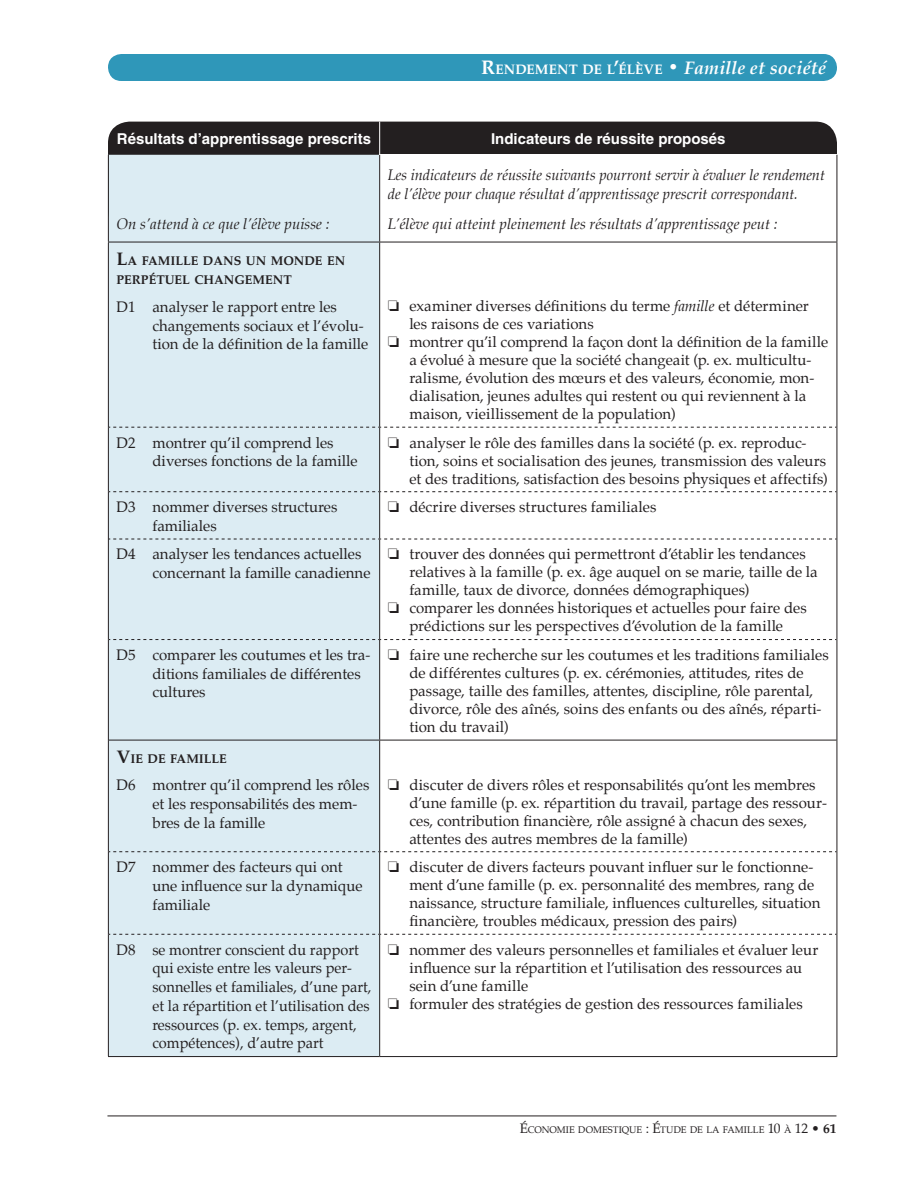
<style>
.page{position:relative;width:918px;height:1188px;background:#fff}
.page>*{position:absolute;margin:0;border:0;box-sizing:border-box;transform-origin:0 0}
.Body_Checkbox_bullet{font:15px/18px "Palatino";letter-spacing:.005em;color:#231f20}
.Bullet_RAP{font:15px/18.8px "Palatino";color:#231f20}
.Body_text{font:italic 15px/18.8px "Palatino";color:#231f20}
.AI_table_head{font:700 15px "Helvetica";color:#fff}
.Page_header{font:700 13.65px "Palatino";color:#fff}
.B_Head{font:700 12.6px/19.5px "Palatino";color:#231f20}
.t1{font:9.45px "Palatino";color:#231f20}
.s1{font-size:19.5px}
.s2{font-style:italic;font-size:18px}
.s3{font-size:18px}
.s4{font-style:italic}
.s5{font-size:13.5px}
.s6{font-weight:700;font-size:13.5px}
</style>
<div class="page">
<div style="left:108px;top:54px;width:729px;height:27px;background:#2f97b9;border-radius:14px"></div>
<hr style="left:107px;top:1116px;width:729px;height:1px;background:#231f20">
<div style="left:108px;top:122px;width:729px;height:110px;background:#231f20;border-radius:22px"></div>
<div style="left:109px;top:155px;width:270px;height:901px;background:#dcecf3"></div>
<div style="left:380px;top:155px;width:457px;height:87px;background:#fff"></div>
<hr style="left:108px;top:427px;width:1px;height:65px;background:#231f20">
<hr style="left:379px;top:428px;width:1px;height:63px;background:#231f20">
<hr style="left:837px;top:427px;width:1px;height:65px;background:#231f20">
<hr style="left:108px;top:492px;width:1px;height:47px;background:#231f20">
<hr style="left:379px;top:492px;width:1px;height:47px;background:#231f20">
<hr style="left:837px;top:492px;width:1px;height:47px;background:#231f20">
<hr style="left:108px;top:539px;width:1px;height:101px;background:#231f20">
<hr style="left:379px;top:539px;width:1px;height:100px;background:#231f20">
<hr style="left:837px;top:539px;width:1px;height:101px;background:#231f20">
<hr style="left:108px;top:640px;width:1px;height:100px;background:#231f20">
<hr style="left:379px;top:640px;width:1px;height:100px;background:#231f20">
<hr style="left:837px;top:640px;width:1px;height:100px;background:#231f20">
<hr style="left:108px;top:740px;width:1px;height:112px;background:#231f20">
<hr style="left:379px;top:740px;width:1px;height:111px;background:#231f20">
<hr style="left:837px;top:740px;width:1px;height:112px;background:#231f20">
<hr style="left:108px;top:852px;width:1px;height:82px;background:#231f20">
<hr style="left:379px;top:852px;width:1px;height:82px;background:#231f20">
<hr style="left:837px;top:852px;width:1px;height:82px;background:#231f20">
<hr style="left:108px;top:934px;width:1px;height:122px;background:#231f20">
<hr style="left:379px;top:935px;width:1px;height:121px;background:#231f20">
<hr style="left:837px;top:934px;width:1px;height:122px;background:#231f20">
<hr style="left:108px;top:242px;width:1px;height:185px;background:#231f20">
<hr style="left:379px;top:242px;width:1px;height:185px;background:#231f20">
<hr style="left:837px;top:242px;width:1px;height:185px;background:#231f20">
<svg style="left:109px;top:427px;width:728px;height:1px"></svg>
<svg style="left:109px;top:491px;width:728px;height:1px"></svg>
<svg style="left:109px;top:539px;width:728px;height:1px"></svg>
<svg style="left:109px;top:639px;width:728px;height:1px"></svg>
<hr style="left:109px;top:740px;width:271px;height:1px;background:#231f20">
<hr style="left:380px;top:740px;width:457px;height:1px;background:#231f20">
<svg style="left:109px;top:851px;width:728px;height:1px"></svg>
<svg style="left:109px;top:934px;width:728px;height:1px"></svg>
<hr style="left:108px;top:1056px;width:272px;height:1px;background:#231f20">
<hr style="left:380px;top:1056px;width:457px;height:1px;background:#231f20">
<hr style="left:108px;top:242px;width:272px;height:1px;background:#231f20">
<hr style="left:380px;top:242px;width:457px;height:1px;background:#231f20">
<hr style="left:108px;top:155px;width:1px;height:87px;background:#231f20">
<hr style="left:379px;top:155px;width:1px;height:87px;background:#231f20">
<hr style="left:837px;top:155px;width:1px;height:87px;background:#231f20">
<hr style="left:379px;top:122px;width:1px;height:33px;background:#fff">
<p class="Page_header" style="left:481px;top:61px;width:346px"><span class="s1">R</span>ENDEMENT DE L<span class="s1">’</span>ÉLÈVE <span class="s1">•</span> <span class="s2">Famille et société</span></p>
<p class="AI_table_head" style="left:117px;top:130px;width:256px">Résultats d’apprentissage prescrits</p>
<p class="AI_table_head" style="left:491px;top:130px;width:236px">Indicateurs de réussite proposés</p>
<p class="Body_text" style="left:116px;top:216px;width:215px">On s’attend à ce que l’élève puisse :</p>
<p class="Body_text" style="left:388px;top:167px;width:439px">Les indicateurs de réussite suivants pourront servir à évaluer le rendement de l’élève pour chaque résultat d’apprentissage prescrit correspondant.</p>
<p class="Body_text" style="left:388px;top:216px;width:391px">L’élève qui atteint pleinement les résultats d’apprentissage peut :</p>
<p class="B_Head" style="left:116px;top:252px;width:230px"><span class="s3">L</span>A FAMILLE DANS UN MONDE EN<br>PERPÉTUEL CHANGEMENT</p>
<p class="Bullet_RAP" style="left:152px;top:299px;width:217px;text-indent:-36px">D1 analyser le rapport entre les changements sociaux et l’évolu&shy;tion de la définition de la famille</p>
<p class="Body_Checkbox_bullet" style="left:409px;top:298px;width:401px;text-indent:-22px">❏ examiner diverses définitions du terme <span class="s4">famille</span> et déterminer les raisons de ces variations</p>
<p class="Body_Checkbox_bullet" style="left:409px;top:334px;width:420px;text-indent:-22px">❏ montrer qu’il comprend la façon dont la définition de la famille a évolué à mesure que la société changeait (p. ex. multicultu&shy;ralisme, évolution des mœurs et des valeurs, économie, mon&shy;dialisation, jeunes adultes qui restent ou qui reviennent à la maison, vieillissement de la population)</p>
<p class="Bullet_RAP" style="left:152px;top:434px;width:207px;text-indent:-36px">D2 montrer qu’il comprend les diverses fonctions de la famille</p>
<p class="Body_Checkbox_bullet" style="left:409px;top:435px;width:420px;text-indent:-22px">❏ analyser le rôle des familles dans la société (p. ex. reproduc&shy;tion, soins et socialisation des jeunes, transmission des valeurs et des traditions, satisfaction des besoins physiques et affectifs)</p>
<p class="Bullet_RAP" style="left:152px;top:499px;width:186px;text-indent:-36px">D3 nommer diverses structures familiales</p>
<p class="Body_Checkbox_bullet" style="left:388px;top:499px;width:270px">❏ décrire diverses structures familiales</p>
<p class="Bullet_RAP" style="left:152px;top:546px;width:220px;text-indent:-36px">D4 analyser les tendances actuelles concernant la famille canadienne</p>
<p class="Body_Checkbox_bullet" style="left:409px;top:547px;width:410px;text-indent:-22px">❏ trouver des données qui permettront d’établir les tendances relatives à la famille (p. ex. âge auquel on se marie, taille de la famille, taux de divorce, données démographiques)</p>
<p class="Body_Checkbox_bullet" style="left:388px;top:601px;width:421px;text-align:center">❏ comparer les données historiques et actuelles pour faire des prédictions sur les perspectives d’évolution de la famille</p>
<p class="Bullet_RAP" style="left:152px;top:647px;width:219px;text-indent:-36px">D5 comparer les coutumes et les tra&shy;ditions familiales de différentes cultures</p>
<p class="Body_Checkbox_bullet" style="left:409px;top:647px;width:421px;text-indent:-22px">❏ faire une recherche sur les coutumes et les traditions familiales de différentes cultures (p. ex. cérémonies, attitudes, rites de passage, taille des familles, attentes, discipline, rôle parental, divorce, rôle des aînés, soins des enfants ou des aînés, réparti&shy;tion du travail)</p>
<p class="B_Head" style="left:116px;top:750px;width:112px"><span class="s3">V</span>IE DE FAMILLE</p>
<p class="Bullet_RAP" style="left:152px;top:777px;width:218px;text-indent:-36px">D6 montrer qu’il comprend les rôles et les responsabilités des mem&shy;bres de la famille</p>
<p class="Body_Checkbox_bullet" style="left:409px;top:777px;width:419px;text-indent:-22px">❏ discuter de divers rôles et responsabilités qu’ont les membres d’une famille (p. ex. répartition du travail, partage des ressour&shy;ces, contribution financière, rôle assigné à chacun des sexes, attentes des autres membres de la famille)</p>
<p class="Bullet_RAP" style="left:152px;top:859px;width:212px;text-indent:-36px">D7 nommer des facteurs qui ont une influence sur la dynamique familiale</p>
<p class="Body_Checkbox_bullet" style="left:409px;top:859px;width:413px;text-indent:-22px">❏ discuter de divers facteurs pouvant influer sur le fonctionne&shy;ment d’une famille (p. ex. personnalité des membres, rang de naissance, structure familiale, influences culturelles, situation financière, troubles médicaux, pression des pairs)</p>
<p class="Bullet_RAP" style="left:152px;top:941px;width:221px;text-indent:-36px">D8 se montrer conscient du rapport qui existe entre les valeurs per&shy;sonnelles et familiales, d’une part, et la répartition et l’utilisation des ressources (p. ex. temps, argent, compétences), d’autre part</p>
<p class="Body_Checkbox_bullet" style="left:409px;top:942px;width:410px;text-indent:-22px">❏ nommer des valeurs personnelles et familiales et évaluer leur influence sur la répartition et l’utilisation des ressources au sein d’une famille</p>
<p class="Body_Checkbox_bullet" style="left:388px;top:996px;width:417px">❏ formuler des stratégies de gestion des ressources familiales</p>
<p class="t1" style="left:520px;top:1123px;width:318px"><span class="s5">É</span>CONOMIE DOMESTIQUE <span class="s5">: É</span>TUDE DE LA FAMILLE <span class="s5">10</span> À <span class="s5">12 •</span> <span class="s6">61</span></p>
</div>
